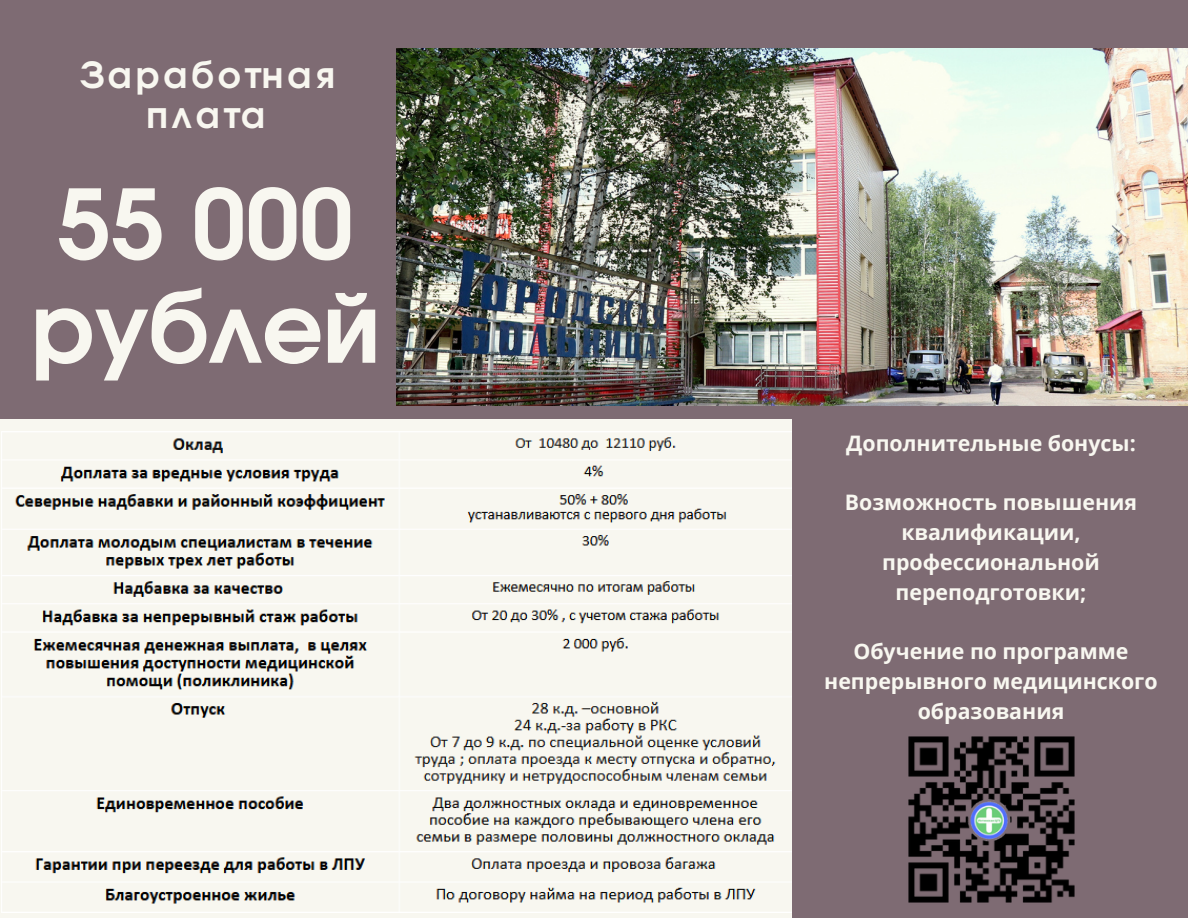
<style>
.page{position:relative;width:1188px;height:918px;background:#fff}
.page>*{position:absolute;margin:0;border:0;box-sizing:border-box;transform-origin:0 0}
.t1{font:700 96px/103.5px "Te X Gyre Adventor";color:#f8f7f0}
.t2{font:700 35.85px "Te X Gyre Adventor";letter-spacing:.11em;color:#f8f7f0}
.t3{font:700 21.3px/29.8px "Open Sans";color:#f8f7f0;text-align:center}
</style>
<div class="page">
<div style="left:0;top:0;width:396px;height:419px;background:#7e6b73"></div>
<div style="left:396px;top:0;width:792px;height:112px;background:#7e6b73"></div>
<div style="left:792px;top:412px;width:396px;height:506px;background:#7e6b73"></div>
<div style="left:383px;top:405px;width:805px;height:13px;background:#7e6b73"></div>
<img style="left:396px;top:49px;width:792px;height:356px">
<img style="left:0;top:430px;width:792px;height:483px">
<img style="left:908px;top:736px;width:167px;height:167px">
<p class="t2" style="left:80px;top:44px;width:254px">Заработная</p>
<p class="t2" style="left:146px;top:83px;width:120px">плата</p>
<p class="t1" style="left:31px;top:163px;width:351px">55 000 рублей</p>
<p class="t3" style="left:846px;top:427px;width:291px">Дополнительные бонусы:</p>
<p class="t3" style="left:845px;top:487px;width:294px">Возможность повышения квалификации, профессиональной переподготовки;</p>
<p class="t3" style="left:824px;top:636px;width:335px">Обучение по программе непрерывного медицинского образования</p>
</div>
